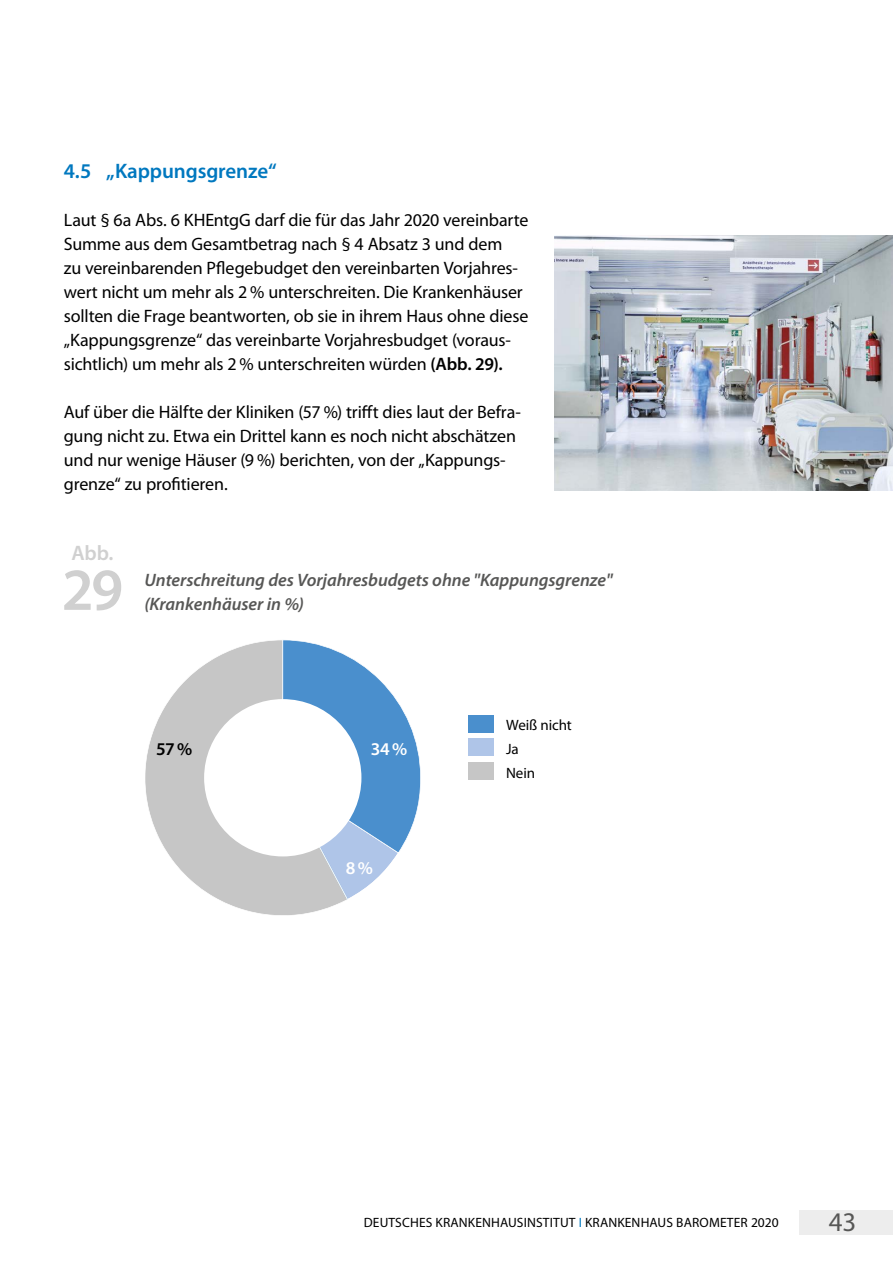
<style>
.page{position:relative;width:893px;height:1263px;background:#fff}
.page>*{position:absolute;margin:0;border:0;box-sizing:border-box;transform-origin:0 0}
.t1{font:600 60px "Myriad Pro";color:#d0d0d0}
.t2{font:27px "Myriad Pro";color:#575756}
.Zwischenüberschrift{font:600 21px "Myriad Pro";letter-spacing:-.005em;color:#0078bf}
.t3{font:600 21px "Myriad Pro";color:#d0d0d0}
.t4{font:18px/24px "Myriad Pro";letter-spacing:-.01em;color:#000}
.t5{font:italic 600 18px/24px "Myriad Pro";letter-spacing:-.005em;color:#575756}
.t6{font:600 18px "Myriad Pro";color:#fff}
.t7{font:600 18px "Myriad Pro";color:#000}
.Zwischenüberschrift-2{font:15px "Myriad Pro";letter-spacing:-.005em;color:#000}
.t8{font:13.5px "Myriad Pro";letter-spacing:.01em;color:#000}
.s1{font-weight:600}
.s2{color:#0078bf}
</style>
<div class="page">
<img style="left:555px;top:235px;width:338px;height:255px">
<svg style="left:145px;top:640px;width:200px;height:276px;fill:#c6c6c6"></svg>
<svg style="left:282px;top:640px;width:139px;height:260px"></svg>
<div style="left:800px;top:1210px;width:93px;height:25px;background:#ededed"></div>
<div style="left:204px;top:699px;width:157px;height:157px;background:#fff;border-radius:50%"></div>
<div style="left:468px;top:715px;width:25px;height:17px;background:#4a8fcd"></div>
<div style="left:468px;top:739px;width:25px;height:17px;background:#afc5e8"></div>
<div style="left:468px;top:763px;width:25px;height:17px;background:#c6c6c6"></div>
<p class="Zwischenüberschrift" style="left:64px;top:158px;width:214px">4.5 „Kappungsgrenze“</p>
<p class="t4" style="left:64px;top:208px;width:466px">Laut § 6a Abs. 6 KHEntgG darf die für das Jahr 2020 vereinbarte Summe aus dem Gesamtbetrag nach § 4 Absatz 3 und dem<br>zu vereinbarenden Pflegebudget den vereinbarten Vorjahres&shy;wert nicht um mehr als 2 % unterschreiten. Die Krankenhäuser sollten die Frage beantworten, ob sie in ihrem Haus ohne diese „Kappungsgrenze“ das vereinbarte Vorjahresbudget (voraus&shy;sichtlich) um mehr als 2 % unterschreiten würden <span class="s1">(Abb. 29).</span></p>
<p class="t4" style="left:64px;top:400px;width:459px">Auf über die Hälfte der Kliniken (57 %) trifft dies laut der Befra&shy;gung nicht zu. Etwa ein Drittel kann es noch nicht abschätzen und nur wenige Häuser (9 %) berichten, von der „Kappungs&shy;grenze“ zu profitieren.</p>
<p class="t3" style="left:71px;top:540px;width:44px">Abb.</p>
<p class="t1" style="left:62px;top:551px;width:63px">29</p>
<p class="t5" style="left:145px;top:568px;width:469px">Unterschreitung des Vorjahresbudgets ohne "Kappungsgrenze" (Krankenhäuser in %)</p>
<p class="t7" style="left:156px;top:737px;width:38px">57 %</p>
<p class="t6" style="left:371px;top:737px;width:38px">34 %</p>
<p class="t6" style="left:346px;top:857px;width:29px">8 %</p>
<p class="Zwischenüberschrift-2" style="left:506px;top:716px;width:67px">Weiß nicht</p>
<p class="Zwischenüberschrift-2" style="left:506px;top:740px;width:14px">Ja</p>
<p class="Zwischenüberschrift-2" style="left:506px;top:764px;width:31px">Nein</p>
<p class="t8" style="left:364px;top:1214px;width:416px">DEUTSCHES KRANKENHAUSINSTITUT <span class="s2">I</span> KRANKENHAUS BAROMETER 2020</p>
<h2 class="t2" style="left:829px;top:1206px;width:29px">43</h2>
</div>
